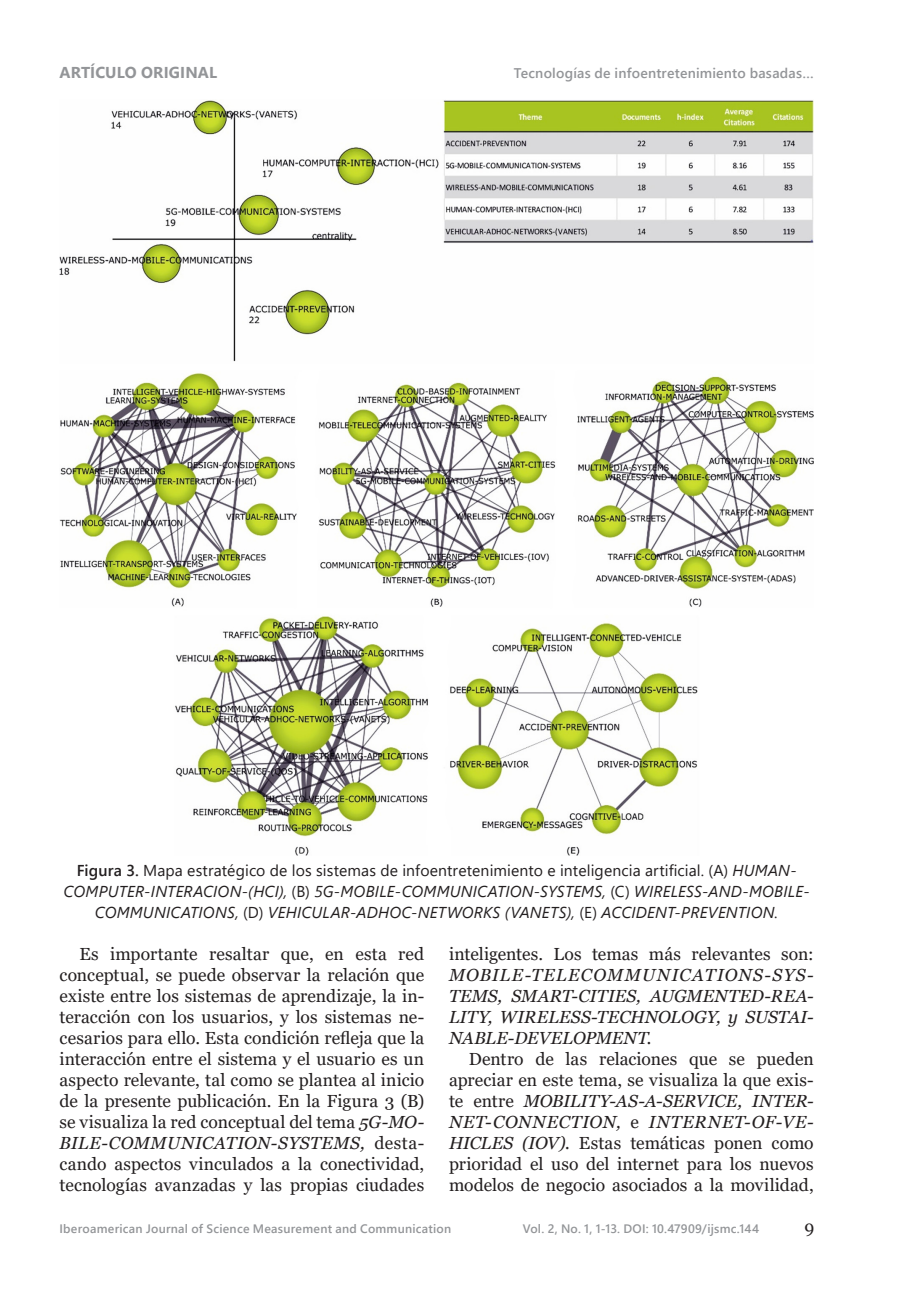
<style>
.page{position:relative;width:913px;height:1290px;background:#fff}
.page>*{position:absolute;margin:0;border:0;box-sizing:border-box;transform-origin:0 0}
.Párrafo_Español{font:17.5px/21px "Georgia";letter-spacing:.005em;color:#231f20;text-align:justify}
.Párrafo_Español-2{font:italic 17.5px/21px "Georgia";letter-spacing:.005em;color:#231f20;text-align:justify}
.Pie_de_foto{font:italic 15.75px/21px "Segoe UI";letter-spacing:.01em;color:#231f20;text-align:center}
.t1{font:700 15.75px "Segoe UI";letter-spacing:.005em;color:#939598}
.t2{font:600 14px "Segoe UI";letter-spacing:.015em;color:#939598}
.t3{font:600 12.25px "Segoe UI";letter-spacing:.02em;color:#939598}
.s1{font-weight:600;font-style:normal}
.s2{font-style:normal}
.s3{font-style:italic}
</style>
<div class="page">
<img style="left:60px;top:100px;width:753px;height:755px">
<p class="t1" style="left:60px;top:58px;width:159px">ARTÍCULO ORIGINAL</p>
<p class="t2" style="left:514px;top:60px;width:301px">Tecnologías de infoentretenimiento basadas…</p>
<p class="Pie_de_foto" style="left:64px;top:858px;width:747px"><span class="s1">Figura 3.</span> <span class="s2">Mapa estratégico de los sistemas de infoentretenimiento e inteligencia artificial. (A)</span> HUMAN-<br>COMPUTER-INTERACION-(HCI), <span class="s2">(B)</span> 5G-MOBILE-COMMUNICATION-SYSTEMS, <span class="s2">(C)</span> WIRELESS-AND-MOBILE-<br>COMMUNICATIONS, <span class="s2">(D)</span> VEHICULAR-ADHOC-NETWORKS (VANETS), <span class="s2">(E)</span> ACCIDENT-PREVENTION.</p>
<p class="Párrafo_Español" style="left:60px;top:944px;width:366px;text-indent:20px">Es importante resaltar que, en esta red conceptual, se puede observar la relación que existe entre los sistemas de aprendizaje, la in&shy;teracción con los usuarios, y los sistemas ne&shy;cesarios para ello. Esta condición refleja que la interacción entre el sistema y el usuario es un aspecto relevante, tal como se plantea al inicio de la presente publicación. En la Figura 3 (B) se visualiza la red conceptual del tema <span class="s3">5G-MO-BILE-COMMUNICATION-SYSTEMS,</span> desta&shy;cando aspectos vinculados a la conectividad, tecnologías avanzadas y las propias ciudades</p>
<p class="Párrafo_Español-2" style="left:449px;top:944px;width:366px"><span class="s2">inteligentes. Los temas más relevantes son:<br></span>MOBILE-TELECOMMUNICATIONS-SYS-TEMS, SMART-CITIES, AUGMENTED-REA-LITY, WIRELESS-TECHNOLOGY, y SUSTAI-NABLE-DEVELOPMENT.</p>
<p class="Párrafo_Español" style="left:449px;top:1049px;width:366px;text-indent:20px">Dentro de las relaciones que se pueden apreciar en este tema, se visualiza la que exis&shy;te entre <span class="s3">MOBILITY-AS-A-SERVICE, INTER-NET-CONNECTION,</span> e <span class="s3">INTERNET-OF-VE-HICLES (IOV).</span> Estas temáticas ponen como prioridad el uso del internet para los nuevos modelos de negocio asociados a la movilidad,</p>
<p class="t3" style="left:60px;top:1217px;width:393px">Iberoamerican Journal of Science Measurement and Communication</p>
<p class="t3" style="left:523px;top:1217px;width:238px">Vol. 2, No. 1, 1-13. DOI: 10.47909/ijsmc.144</p>
<p class="Párrafo_Español" style="left:804px;top:1217px;width:11px">9</p>
</div>
